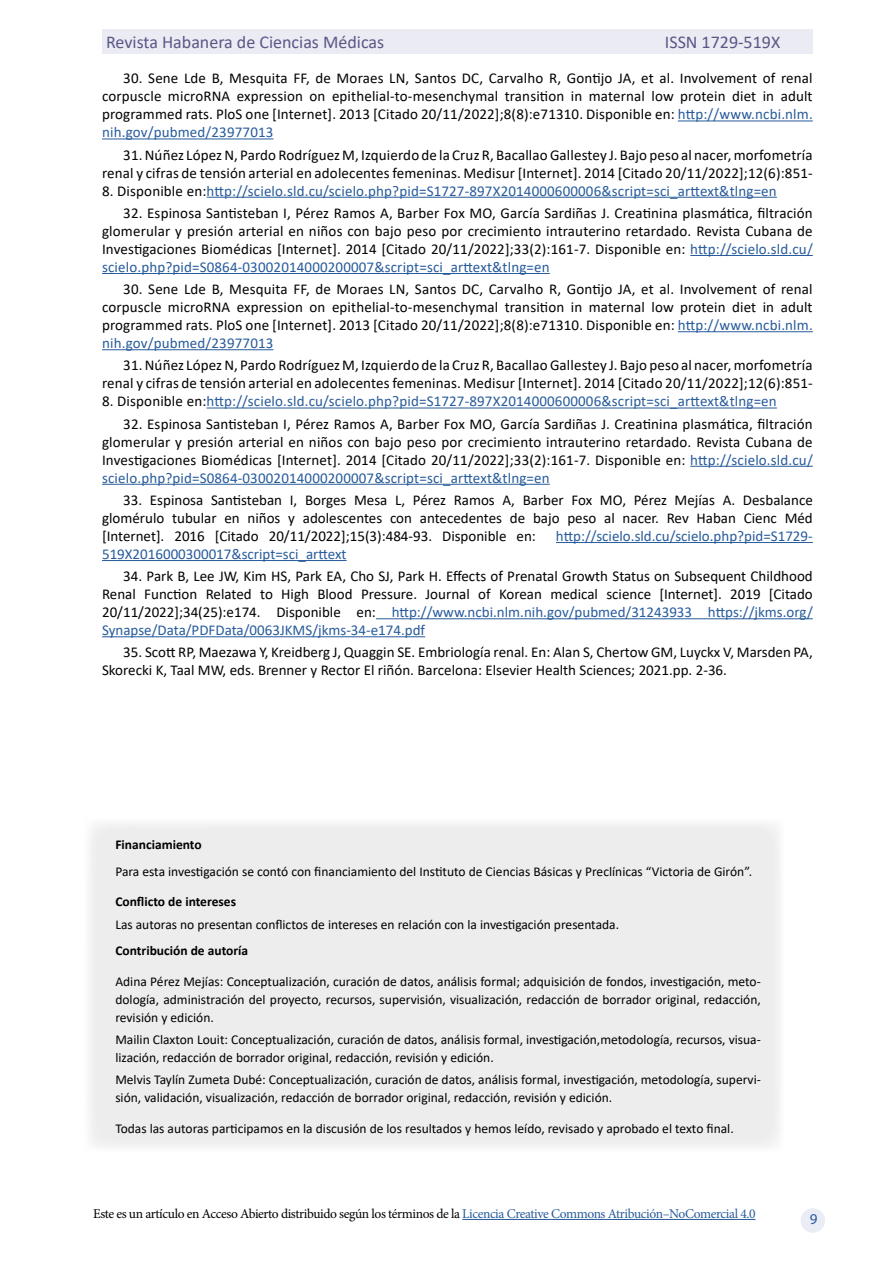
<style>
.page{position:relative;width:893px;height:1263px;background:#fff}
.page>*{position:absolute;margin:0;border:0;box-sizing:border-box;transform-origin:0 0}
.t1{font:18px "Calibri";color:#5a5787}
.t2{font:15px/18px "Calibri";letter-spacing:.01em;color:#020203;text-align:justify}
.t3{font:15px "Calibri";letter-spacing:.01em;color:#275b9b}
.t4{font:15px/18px "Calibri";color:#030305}
.t5{font:15px "Myriad Pro";color:#275b9b}
.t6{font:13.5px/18px "Calibri";color:#000}
.t7{font:13.5px "Minion Pro";letter-spacing:-.03em;color:#000}
.t8{font:700 13.5px "Calibri";color:#000}
.s1{color:#275b9b}
.s2{color:#020203}
</style>
<div class="page">
<div style="left:102px;top:30px;width:711px;height:24px;background:#ebebf3"></div>
<hr style="left:462px;top:1219px;width:294px;height:1px;background:#275b9b">
<div style="left:801px;top:1208px;width:24px;height:25px;background:#eaecf6;border-radius:50%"></div>
<hr style="left:678px;top:120px;width:135px;height:1px;background:#275b9b">
<hr style="left:102px;top:138px;width:171px;height:1px;background:#275b9b">
<hr style="left:207px;top:197px;width:570px;height:1px;background:#275b9b">
<hr style="left:690px;top:255px;width:123px;height:1px;background:#275b9b">
<hr style="left:102px;top:273px;width:448px;height:1px;background:#275b9b">
<hr style="left:678px;top:331px;width:135px;height:1px;background:#275b9b">
<hr style="left:102px;top:349px;width:171px;height:1px;background:#275b9b">
<hr style="left:207px;top:407px;width:570px;height:1px;background:#275b9b">
<hr style="left:690px;top:466px;width:123px;height:1px;background:#275b9b">
<hr style="left:102px;top:484px;width:448px;height:1px;background:#275b9b">
<hr style="left:556px;top:542px;width:257px;height:1px;background:#275b9b">
<hr style="left:102px;top:560px;width:245px;height:1px;background:#275b9b">
<hr style="left:376px;top:618px;width:437px;height:1px;background:#275b9b">
<hr style="left:102px;top:636px;width:323px;height:1px;background:#275b9b">
<div style="left:90px;top:824px;width:689px;height:323px;background:#ededed"></div>
<p class="t1" style="left:106px;top:29px;width:280px">Revista Habanera de Ciencias Médicas</p>
<p class="t1" style="left:665px;top:29px;width:117px">ISSN 1729-519X</p>
<p class="t2" style="left:102px;top:69px;width:712px;text-indent:21px">30. Sene Lde B, Mesquita FF, de Moraes LN, Santos DC, Carvalho R, Gontijo JA, et al. Involvement of renal corpuscle microRNA expression on epithelial-to-mesenchymal transition in maternal low protein diet in adult programmed rats. PloS one [Internet]. 2013 [Citado 20/11/2022];8(8):e71310. Disponible en: <span class="s1">http://www.ncbi.nlm. nih.gov/pubmed/23977013</span></p>
<p class="t2" style="left:102px;top:145px;width:712px;text-align:right">31. Núñez López N, Pardo Rodríguez M, Izquierdo de la Cruz R, Bacallao Gallestey J. Bajo peso al nacer, morfometría renal y cifras de tensión arterial en adolecentes femeninas. Medisur [Internet]. 2014 [Citado 20/11/2022];12(6):851-</p>
<p class="t3" style="left:102px;top:180px;width:676px"><span class="s2">8. Disponible en:</span>http://scielo.sld.cu/scielo.php?pid=S1727-897X2014000600006&amp;script=sci_arttext&amp;tlng=en</p>
<p class="t2" style="left:102px;top:203px;width:712px;text-indent:21px">32. Espinosa Santisteban I, Pérez Ramos A, Barber Fox MO, García Sardiñas J. Creatinina plasmática, filtración glomerular y presión arterial en niños con bajo peso por crecimiento intrauterino retardado. Revista Cubana de Investigaciones Biomédicas [Internet]. 2014 [Citado 20/11/2022];33(2):161-7. Disponible en: <span class="s1">http://scielo.sld.cu/ scielo.php?pid=S0864-03002014000200007&amp;script=sci_arttext&amp;tlng=en</span></p>
<p class="t2" style="left:102px;top:280px;width:712px;text-indent:21px">30. Sene Lde B, Mesquita FF, de Moraes LN, Santos DC, Carvalho R, Gontijo JA, et al. Involvement of renal corpuscle microRNA expression on epithelial-to-mesenchymal transition in maternal low protein diet in adult programmed rats. PloS one [Internet]. 2013 [Citado 20/11/2022];8(8):e71310. Disponible en: <span class="s1">http://www.ncbi.nlm. nih.gov/pubmed/23977013</span></p>
<p class="t2" style="left:102px;top:356px;width:712px;text-align:right">31. Núñez López N, Pardo Rodríguez M, Izquierdo de la Cruz R, Bacallao Gallestey J. Bajo peso al nacer, morfometría renal y cifras de tensión arterial en adolecentes femeninas. Medisur [Internet]. 2014 [Citado 20/11/2022];12(6):851-</p>
<p class="t3" style="left:102px;top:391px;width:676px"><span class="s2">8. Disponible en:</span>http://scielo.sld.cu/scielo.php?pid=S1727-897X2014000600006&amp;script=sci_arttext&amp;tlng=en</p>
<p class="t2" style="left:102px;top:414px;width:712px;text-indent:21px">32. Espinosa Santisteban I, Pérez Ramos A, Barber Fox MO, García Sardiñas J. Creatinina plasmática, filtración glomerular y presión arterial en niños con bajo peso por crecimiento intrauterino retardado. Revista Cubana de Investigaciones Biomédicas [Internet]. 2014 [Citado 20/11/2022];33(2):161-7. Disponible en: <span class="s1">http://scielo.sld.cu/ scielo.php?pid=S0864-03002014000200007&amp;script=sci_arttext&amp;tlng=en</span></p>
<p class="t2" style="left:102px;top:490px;width:712px;text-indent:21px">33. Espinosa Santisteban I, Borges Mesa L, Pérez Ramos A, Barber Fox MO, Pérez Mejías A. Desbalance glomérulo tubular en niños y adolescentes con antecedentes de bajo peso al nacer. Rev Haban Cienc Méd [Internet]. 2016 [Citado 20/11/2022];15(3):484-93. Disponible en:</p>
<p class="t3" style="left:556px;top:525px;width:258px">http://scielo.sld.cu/scielo.php?pid=S1729-</p>
<p class="t3" style="left:102px;top:543px;width:246px">519X2016000300017&amp;script=sci_arttext</p>
<p class="t2" style="left:102px;top:567px;width:712px;text-indent:21px">34. Park B, Lee JW, Kim HS, Park EA, Cho SJ, Park H. Effects of Prenatal Growth Status on Subsequent Childhood Renal Function Related to High Blood Pressure. Journal of Korean medical science [Internet]. 2019 [Citado 20/11/2022];34(25):e174. Disponible en: <span class="s1">http://www.ncbi.nlm.nih.gov/pubmed/31243933 https://jkms.org/ Synapse/Data/PDFData/0063JKMS/jkms-34-e174.pdf</span></p>
<p class="t4" style="left:102px;top:643px;width:712px;text-indent:21px">35. Scott RP, Maezawa Y, Kreidberg J, Quaggin SE. Embriología renal. En: Alan S, Chertow GM, Luyckx V, Marsden PA,<br>Skorecki K, Taal MW, eds. Brenner y Rector El riñón. Barcelona: Elsevier Health Sciences; 2021.pp. 2-36.</p>
<p class="t8" style="left:115px;top:835px;width:88px">Financiamiento</p>
<p class="t6" style="left:115px;top:862px;width:638px">Para esta investigación se contó con financiamiento del Instituto de Ciencias Básicas y Preclínicas “Victoria de Girón”.</p>
<p class="t8" style="left:115px;top:892px;width:122px">Conflicto de intereses</p>
<p class="t6" style="left:115px;top:915px;width:505px">Las autoras no presentan conflictos de intereses en relación con la investigación presentada.</p>
<p class="t8" style="left:115px;top:941px;width:134px">Contribución de autoría</p>
<p class="t6" style="left:115px;top:972px;width:647px;text-align:justify">Adina Pérez Mejías: Conceptualización, curación de datos, análisis formal; adquisición de fondos, investigación, meto&shy;dología, administración del proyecto, recursos, supervisión, visualización, redacción de borrador original, redacción, revisión y edición.</p>
<p class="t6" style="left:115px;top:1030px;width:647px">Mailin Claxton Louit: Conceptualización, curación de datos, análisis formal, investigación,metodología, recursos, visua&shy;lización, redacción de borrador original, redacción, revisión y edición.</p>
<p class="t6" style="left:115px;top:1070px;width:647px">Melvis Taylín Zumeta Dubé: Conceptualización, curación de datos, análisis formal, investigación, metodología, supervi&shy;sión, validación, visualización, redacción de borrador original, redacción, revisión y edición.</p>
<p class="t6" style="left:115px;top:1119px;width:620px">Todas las autoras participamos en la discusión de los resultados y hemos leído, revisado y aprobado el texto final.</p>
<p class="t7" style="left:93px;top:1205px;width:664px">Este es un artículo en Acceso Abierto distribuido según los términos de la <span class="s1">Licencia Creative Commons Atribución–NoComercial 4.0</span></p>
<p class="t5" style="left:810px;top:1210px;width:9px">9</p>
</div>
